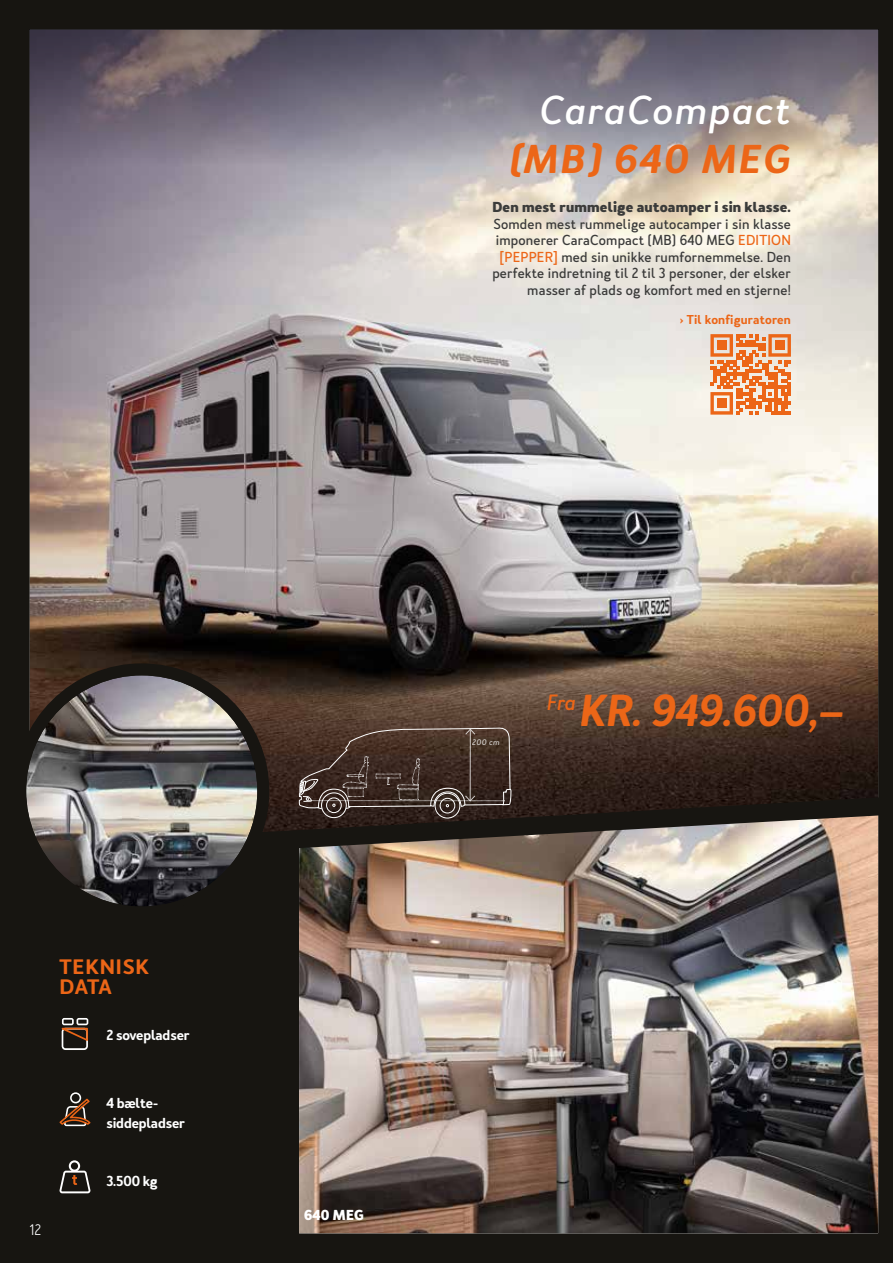
<style>
.page{position:relative;width:893px;height:1263px;background:#171511}
.page>*{position:absolute;margin:0;border:0;box-sizing:border-box;transform-origin:0 0}
.t1{font:italic 600 41.7px "Merlo Neue";color:#ec6617}
.t2{font:italic 500 37.5px "Merlo Neue";letter-spacing:.04em;color:#fff;scale:1.07 1}
.t3{font:italic 600 37.5px "Merlo Neue";letter-spacing:.05em;color:#ec6617;scale:1.07 1}
.t4{font:italic 500 20.55px "Merlo Neue";color:#ec6617}
.t5{font:600 19.5px/19.5px "Merlo Neue";letter-spacing:.04em;color:#ec6617;scale:1.07 1}
.t6{font:300 14.25px "Merlo Neue";color:#fff}
.t7{font:500 13.5px/16.5px "Merlo Neue";letter-spacing:.015em;color:#3b3b3a;text-align:right}
.t8{font:600 13.5px/19.5px "Merlo Neue";letter-spacing:-.01em;color:#fff}
.t9{font:700 13.5px "Merlo Neue";letter-spacing:.015em;color:#3b3b3a}
.t10{font:700 13.5px "Merlo Neue";letter-spacing:.015em;color:#fff}
.t11{font:600 12px "Merlo Neue";letter-spacing:.015em;color:#ec6617}
.t12{font:italic 500 7.5px "Merlo Neue";color:#fff;scale:1.07 1}
.s1{color:#ec6617}
</style>
<div class="page">
<img style="left:30px;top:164px;width:848px;height:605px">
<img style="left:299px;top:873px;width:579px;height:360px">
<svg style="left:275px;top:769px;width:604px;height:104px"></svg>
<svg style="left:30px;top:30px;width:848px;height:134px;background:#7d7580"></svg>
<svg style="left:26px;top:657px;width:249px;height:249px"></svg>
<svg style="left:62px;top:1018px;width:26px;height:32px"></svg>
<svg style="left:60px;top:1092px;width:30px;height:34px"></svg>
<svg style="left:60px;top:1160px;width:30px;height:33px"></svg>
<svg style="left:874px;top:1062px;width:5px;height:56px"></svg>
<svg style="left:299px;top:728px;width:212px;height:90px;background:#49372f"></svg>
<svg style="left:710px;top:334px;width:81px;height:81px;background:#ed9c6a"></svg>
<div style="left:717px;top:341px;width:9px;height:9px;background:#ec6617"></div>
<div style="left:775px;top:341px;width:9px;height:9px;background:#ec6617"></div>
<div style="left:717px;top:398px;width:9px;height:10px;background:#ec6617"></div>
<h2 class="t2" style="left:539px;top:86px;width:237px">CaraCompact</h2>
<h2 class="t3" style="left:508px;top:134px;width:266px">(MB) 640 MEG</h2>
<p class="t9" style="left:492px;top:198px;width:300px">Den mest rummelige autoamper i sin klasse.</p>
<p class="t7" style="left:492px;top:216px;width:300px">Somden mest rummelige autocamper i sin klasse imponerer CaraCompact (MB) 640 MEG <span class="s1">EDITION [PEPPER]</span> med sin unikke rumfornemmelse. Den perfekte indretning til 2 til 3 personer, der elsker masser af plads og komfort med en stjerne!</p>
<p class="t11" style="left:680px;top:312px;width:112px">› Til konfiguratoren</p>
<h3 class="t5" style="left:60px;top:958px;width:85px">TEKNISK<br>DATA</h3>
<p class="t8" style="left:106px;top:1025px;width:85px">2 sovepladser</p>
<p class="t6" style="left:30px;top:1221px;width:13px">12</p>
<p class="t8" style="left:106px;top:1094px;width:80px">4 bælte&shy;siddepladser</p>
<p class="t8" style="left:106px;top:1172px;width:53px">3.500 kg</p>
<p class="t12" style="left:472px;top:738px;width:27px">200 cm</p>
<h1 class="t1" style="left:580px;top:683px;width:266px">KR. 949.600,–</h1>
<h3 class="t4" style="left:547px;top:689px;width:30px">Fra</h3>
<p class="t10" style="left:304px;top:1206px;width:61px">640 MEG</p>
</div>
